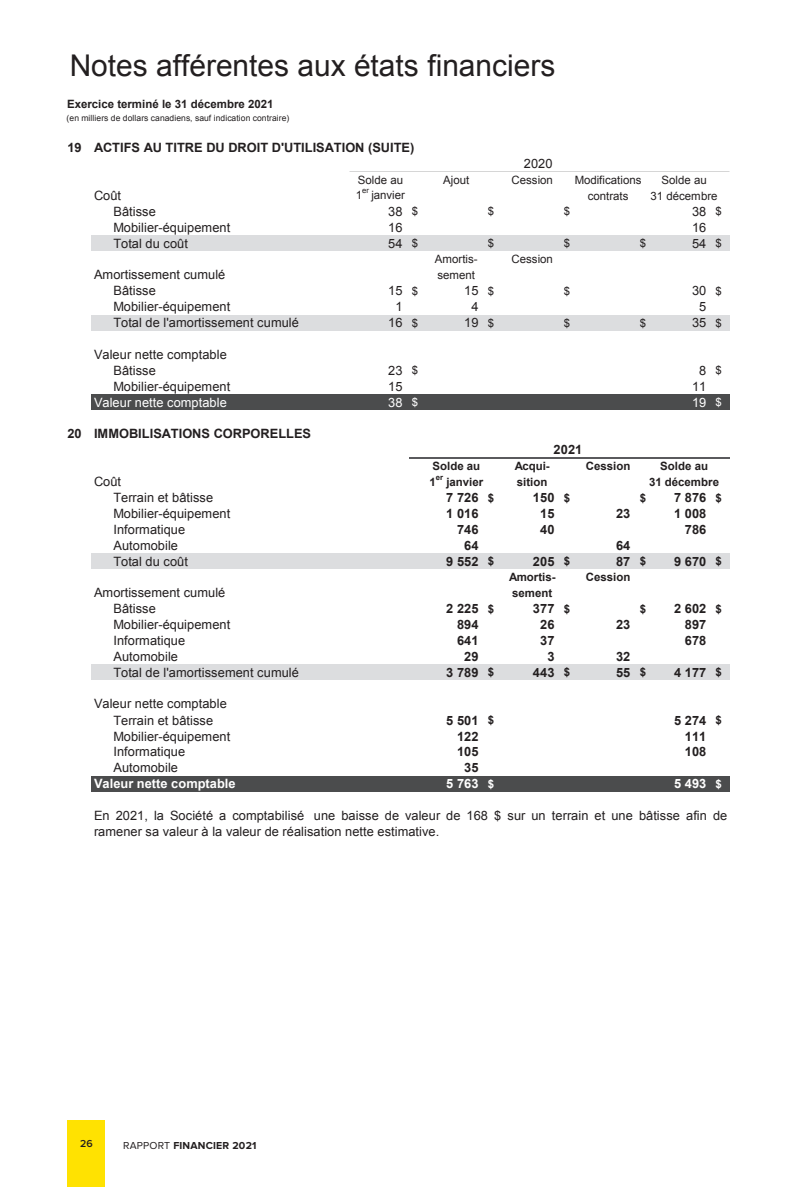
<style>
.page{position:relative;width:810px;height:1188px;background:#fff}
.page>*{position:absolute;margin:0;border:0;box-sizing:border-box;transform-origin:0 0}
.t1{font:30px "Arial";color:#231f20}
.t2{font:12.9px/16.2px "Arial";letter-spacing:.005em;color:#231f20}
.t3{font:700 12.9px "Arial";letter-spacing:.005em;color:#231f20}
.t4{font:700 12.9px "Arial";color:#fff}
.t5{font:12.9px "Arial";letter-spacing:.005em;color:#fff}
.t6{font:700 11.4px "Arial";color:#231f20}
.t7{font:11.4px "Arial";letter-spacing:-.005em;color:#231f20}
.t8{font:700 10.5px "Proxima Nova";letter-spacing:.02em;color:#231f20}
.t9{font:600 10.5px "Proxima Nova";color:#231f20}
.t10{font:8.55px "Arial";letter-spacing:.005em;color:#231f20}
.t11{font:7.65px "Arial";color:#231f20}
.t12{font:700 7.65px "Arial";color:#231f20}
.s1{font-size:11.4px}
.s2{font-weight:400}
</style>
<div class="page">
<div style="left:68px;top:1120px;width:37px;height:67px;background:#ffe201"></div>
<div style="left:91px;top:235px;width:639px;height:16px;background:#dcdddf"></div>
<div style="left:91px;top:315px;width:639px;height:16px;background:#dcdddf"></div>
<div style="left:91px;top:394px;width:639px;height:16px;background:#4b4c4d"></div>
<div style="left:91px;top:553px;width:639px;height:16px;background:#dcdddf"></div>
<div style="left:91px;top:664px;width:639px;height:16px;background:#dcdddf"></div>
<div style="left:91px;top:776px;width:639px;height:16px;background:#4b4c4d"></div>
<hr style="left:410px;top:457px;width:320px;height:1px;background:#5a5a5d">
<h1 class="t1" style="left:70px;top:46px;width:487px">Notes afférentes aux états financiers</h1>
<p class="t6" style="left:67px;top:97px;width:208px">Exercice terminé le 31 décembre 2021</p>
<p class="t10" style="left:67px;top:112px;width:224px">(en milliers de dollars canadiens, sauf indication contraire)</p>
<p class="t3" style="left:67px;top:139px;width:349px">19 ACTIFS AU TITRE DU DROIT D'UTILISATION (SUITE)</p>
<p class="t7" style="left:358px;top:172px;width:47px">Solde au</p>
<p class="t7" style="left:443px;top:172px;width:28px">Ajout</p>
<p class="t7" style="left:512px;top:172px;width:43px">Cession</p>
<p class="t7" style="left:575px;top:172px;width:68px">Modifications</p>
<p class="t7" style="left:662px;top:172px;width:47px">Solde au</p>
<p class="t2" style="left:94px;top:187px;width:29px">Coût</p>
<p class="t7" style="left:356px;top:188px;width:8px">1</p>
<p class="t11" style="left:362px;top:186px;width:8px">er</p>
<p class="t7" style="left:371px;top:188px;width:35px">janvier</p>
<p class="t7" style="left:588px;top:188px;width:42px">contrats</p>
<p class="t7" style="left:651px;top:188px;width:68px">31 décembre</p>
<p class="t2" style="left:114px;top:203px;width:44px">Bâtisse</p>
<p class="t2" style="left:388px;top:203px;width:31px">38 <span class="s1">$</span></p>
<p class="t7" style="left:488px;top:204px;width:8px">$</p>
<p class="t7" style="left:564px;top:204px;width:8px">$</p>
<p class="t2" style="left:692px;top:203px;width:31px">38 <span class="s1">$</span></p>
<p class="t2" style="left:114px;top:219px;width:118px">Mobilier-équipement</p>
<p class="t2" style="left:388px;top:219px;width:16px">16</p>
<p class="t2" style="left:692px;top:219px;width:16px">16</p>
<p class="t2" style="left:114px;top:235px;width:76px">Total du coût</p>
<p class="t2" style="left:388px;top:235px;width:31px">54 <span class="s1">$</span></p>
<p class="t7" style="left:488px;top:236px;width:8px">$</p>
<p class="t7" style="left:564px;top:236px;width:8px">$</p>
<p class="t7" style="left:640px;top:236px;width:8px">$</p>
<p class="t2" style="left:692px;top:235px;width:31px">54 <span class="s1">$</span></p>
<p class="t7" style="left:435px;top:252px;width:44px">Amortis-</p>
<p class="t7" style="left:512px;top:252px;width:43px">Cession</p>
<p class="t2" style="left:94px;top:267px;width:133px">Amortissement cumulé</p>
<p class="t7" style="left:437px;top:268px;width:39px">sement</p>
<p class="t2" style="left:114px;top:283px;width:44px">Bâtisse</p>
<p class="t2" style="left:388px;top:283px;width:31px">15 <span class="s1">$</span></p>
<p class="t2" style="left:464px;top:283px;width:31px">15 <span class="s1">$</span></p>
<p class="t7" style="left:564px;top:283px;width:8px">$</p>
<p class="t2" style="left:692px;top:283px;width:31px">30 <span class="s1">$</span></p>
<p class="t2" style="left:114px;top:299px;width:118px">Mobilier-équipement</p>
<p class="t2" style="left:395px;top:299px;width:9px">1</p>
<p class="t2" style="left:471px;top:299px;width:9px">4</p>
<p class="t2" style="left:699px;top:299px;width:9px">5</p>
<p class="t2" style="left:114px;top:315px;width:187px">Total de l'amortissement cumulé</p>
<p class="t2" style="left:388px;top:315px;width:31px">16 <span class="s1">$</span></p>
<p class="t2" style="left:464px;top:315px;width:31px">19 <span class="s1">$</span></p>
<p class="t7" style="left:564px;top:315px;width:8px">$</p>
<p class="t7" style="left:640px;top:315px;width:8px">$</p>
<p class="t2" style="left:692px;top:315px;width:31px">35 <span class="s1">$</span></p>
<p class="t2" style="left:114px;top:346px;width:115px;text-indent:-19px">Valeur nette comptable<br>Bâtisse</p>
<p class="t2" style="left:524px;top:155px;width:30px">2020</p>
<p class="t2" style="left:388px;top:362px;width:31px">23 <span class="s1">$</span></p>
<p class="t2" style="left:699px;top:362px;width:24px">8 <span class="s1">$</span></p>
<p class="t2" style="left:114px;top:378px;width:118px">Mobilier-équipement</p>
<p class="t2" style="left:388px;top:378px;width:16px">15</p>
<p class="t2" style="left:692px;top:378px;width:16px">11</p>
<p class="t5" style="left:94px;top:394px;width:134px">Valeur nette comptable</p>
<p class="t5" style="left:388px;top:394px;width:31px">38 <span class="s1">$</span></p>
<p class="t5" style="left:692px;top:394px;width:31px">19 <span class="s1">$</span></p>
<p class="t3" style="left:67px;top:425px;width:245px">20 IMMOBILISATIONS CORPORELLES</p>
<p class="t6" style="left:432px;top:458px;width:49px">Solde au</p>
<p class="t6" style="left:515px;top:458px;width:37px">Acqui-</p>
<p class="t6" style="left:586px;top:458px;width:46px">Cession</p>
<p class="t6" style="left:660px;top:458px;width:49px">Solde au</p>
<p class="t2" style="left:94px;top:473px;width:29px">Coût</p>
<p class="t6" style="left:517px;top:474px;width:32px">sition</p>
<p class="t6" style="left:649px;top:474px;width:71px">31 décembre</p>
<p class="t2" style="left:114px;top:490px;width:101px">Terrain et bâtisse</p>
<p class="t3" style="left:446px;top:489px;width:49px">7 726 <span class="s1">$</span></p>
<p class="t3" style="left:533px;top:489px;width:39px">150 <span class="s1">$</span></p>
<p class="t6" style="left:640px;top:490px;width:8px">$</p>
<p class="t3" style="left:674px;top:489px;width:49px">7 876 <span class="s1">$</span></p>
<p class="t2" style="left:114px;top:505px;width:118px">Mobilier-équipement</p>
<p class="t3" style="left:446px;top:505px;width:34px">1 016</p>
<p class="t3" style="left:540px;top:505px;width:16px">15</p>
<p class="t3" style="left:616px;top:505px;width:16px">23</p>
<p class="t3" style="left:674px;top:505px;width:34px">1 008</p>
<p class="t2" style="left:114px;top:521px;width:73px">Informatique</p>
<p class="t3" style="left:457px;top:521px;width:23px">746</p>
<p class="t3" style="left:540px;top:521px;width:16px">40</p>
<p class="t3" style="left:685px;top:521px;width:23px">786</p>
<p class="t2" style="left:114px;top:537px;width:66px">Automobile</p>
<p class="t3" style="left:464px;top:537px;width:16px">64</p>
<p class="t3" style="left:616px;top:537px;width:16px">64</p>
<p class="t2" style="left:114px;top:553px;width:76px">Total du coût</p>
<p class="t3" style="left:446px;top:553px;width:49px">9 552 <span class="s1">$</span></p>
<p class="t3" style="left:533px;top:553px;width:39px">205 <span class="s1">$</span></p>
<p class="t3" style="left:616px;top:553px;width:31px">87 <span class="s1">$</span></p>
<p class="t3" style="left:674px;top:553px;width:49px">9 670 <span class="s1">$</span></p>
<p class="t6" style="left:509px;top:570px;width:48px">Amortis-</p>
<p class="t6" style="left:586px;top:570px;width:46px">Cession</p>
<p class="t2" style="left:94px;top:585px;width:133px">Amortissement cumulé</p>
<p class="t6" style="left:512px;top:585px;width:42px">sement</p>
<p class="t2" style="left:114px;top:601px;width:44px">Bâtisse</p>
<p class="t3" style="left:446px;top:600px;width:49px">2 225 <span class="s1">$</span></p>
<p class="t3" style="left:533px;top:600px;width:39px">377 <span class="s1">$</span></p>
<p class="t6" style="left:640px;top:601px;width:8px">$</p>
<p class="t3" style="left:674px;top:600px;width:49px">2 602 <span class="s1">$</span></p>
<p class="t2" style="left:114px;top:617px;width:118px">Mobilier-équipement</p>
<p class="t3" style="left:457px;top:616px;width:23px">894</p>
<p class="t3" style="left:540px;top:616px;width:16px">26</p>
<p class="t3" style="left:616px;top:616px;width:16px">23</p>
<p class="t3" style="left:685px;top:616px;width:23px">897</p>
<p class="t2" style="left:114px;top:633px;width:73px">Informatique</p>
<p class="t3" style="left:457px;top:632px;width:23px">641</p>
<p class="t3" style="left:540px;top:632px;width:16px">37</p>
<p class="t3" style="left:685px;top:632px;width:23px">678</p>
<p class="t2" style="left:114px;top:649px;width:66px">Automobile</p>
<p class="t3" style="left:464px;top:648px;width:16px">29</p>
<p class="t3" style="left:547px;top:648px;width:9px">3</p>
<p class="t3" style="left:616px;top:648px;width:16px">32</p>
<p class="t2" style="left:114px;top:664px;width:187px">Total de l'amortissement cumulé</p>
<p class="t3" style="left:446px;top:664px;width:49px">3 789 <span class="s1">$</span></p>
<p class="t3" style="left:533px;top:664px;width:39px">443 <span class="s1">$</span></p>
<p class="t3" style="left:616px;top:664px;width:31px">55 <span class="s1">$</span></p>
<p class="t3" style="left:674px;top:664px;width:49px">4 177 <span class="s1">$</span></p>
<p class="t2" style="left:94px;top:696px;width:134px;text-align:center">Valeur nette comptable<br>Terrain et bâtisse</p>
<p class="t3" style="left:554px;top:441px;width:30px">2021</p>
<p class="t6" style="left:430px;top:474px;width:8px">1</p>
<p class="t12" style="left:436px;top:472px;width:9px">er</p>
<p class="t6" style="left:446px;top:474px;width:38px">janvier</p>
<p class="t3" style="left:446px;top:712px;width:49px">5 501 <span class="s1">$</span></p>
<p class="t3" style="left:674px;top:712px;width:49px">5 274 <span class="s1">$</span></p>
<p class="t2" style="left:114px;top:728px;width:118px">Mobilier-équipement</p>
<p class="t3" style="left:457px;top:727px;width:23px">122</p>
<p class="t3" style="left:685px;top:727px;width:23px">111</p>
<p class="t2" style="left:114px;top:744px;width:73px">Informatique</p>
<p class="t3" style="left:457px;top:743px;width:23px">105</p>
<p class="t3" style="left:685px;top:743px;width:23px">108</p>
<p class="t2" style="left:114px;top:760px;width:66px">Automobile</p>
<p class="t3" style="left:464px;top:759px;width:16px">35</p>
<p class="t4" style="left:94px;top:775px;width:143px">Valeur nette comptable</p>
<p class="t4" style="left:446px;top:775px;width:49px">5 763 <span class="s1">$</span></p>
<p class="t4" style="left:674px;top:775px;width:49px">5 493 <span class="s1">$</span></p>
<p class="t2" style="left:94px;top:807px;width:635px">En 2021, la Société a comptabilisé une baisse de valeur de 168 $ sur un terrain et une bâtisse afin de ramener sa valeur à la valeur de réalisation nette estimative.</p>
<p class="t9" style="left:80px;top:1138px;width:14px">26</p>
<p class="t8" style="left:123px;top:1139px;width:135px"><span class="s2">RAPPORT</span> FINANCIER 2021</p>
</div>
